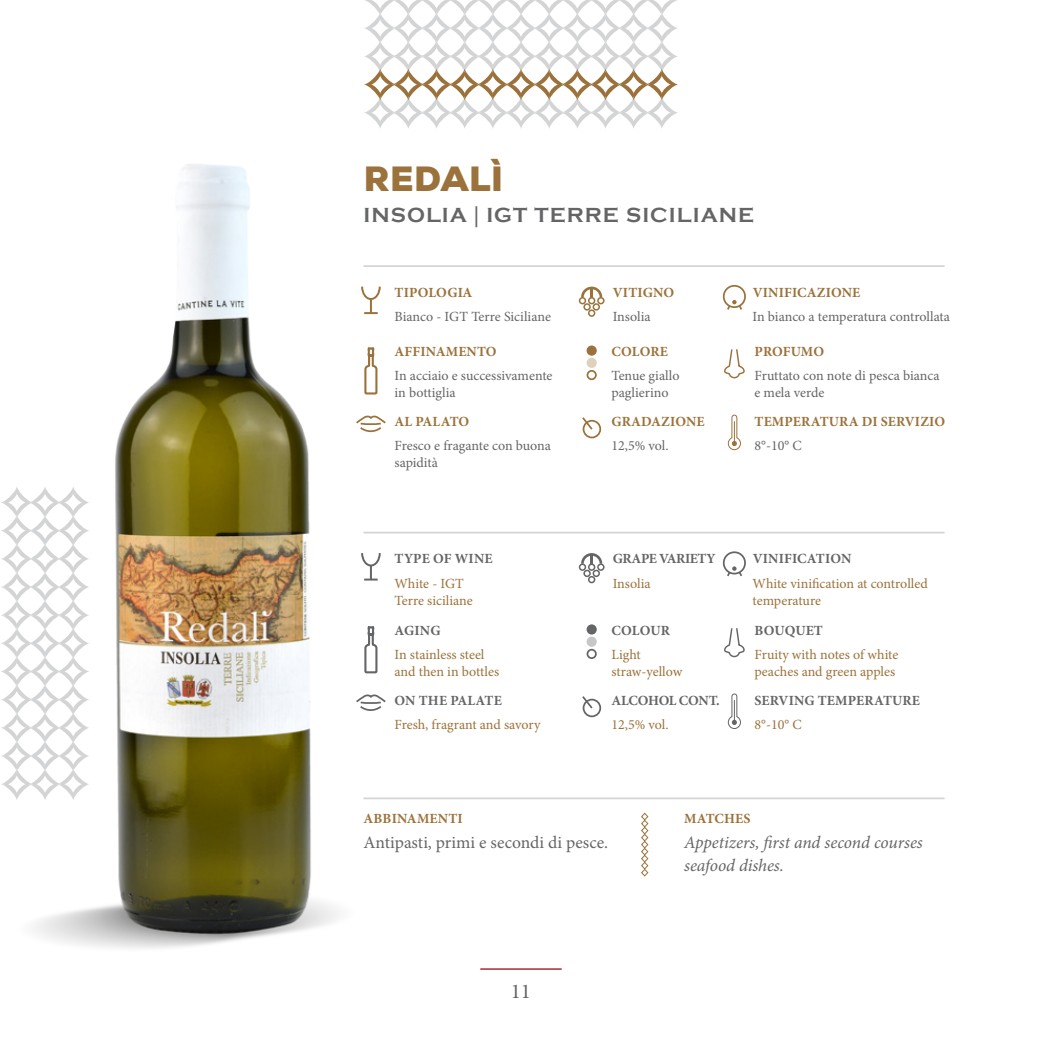
<style>
.page{position:relative;width:1042px;height:1042px;background:#fff}
.page>*{position:absolute;margin:0;border:0;box-sizing:border-box;transform-origin:0 0}
.t1{font:900 35px "Nexa";letter-spacing:.015em;color:#9b723b}
.t2{font:700 21px "Copperplate Gothic";letter-spacing:.05em;color:#646567}
.t3{font:21px "Minion Pro";color:#646567}
.t4{font:italic 17.5px/22.8px "Minion Pro";letter-spacing:-.005em;color:#646567}
.t5{font:17.5px "Minion Pro";color:#646567}
.t6{font:14px/16.8px "Minion Pro";color:#646567}
.t7{font:14px/16.8px "Minion Pro";color:#9b723b}
.t8{font:700 14px "Minion Pro";letter-spacing:.01em;color:#9b723b}
.t9{font:700 14px "Minion Pro";letter-spacing:.005em;color:#646567}
.t10{font:700 14px "Minion Pro";letter-spacing:-.03em;color:#646567}
.t11{font:700 14px "Minion Pro";letter-spacing:-.02em;color:#646567}
.s1{font-family:"Copperplate";font-weight:400}
</style>
<div class="page">
<svg style="left:1px;top:498px;width:7px;height:290px"></svg>
<hr style="left:480px;top:968px;width:82px;height:1px;background:#9a0d15">
<svg style="left:641px;top:812px;width:7px;height:65px"></svg>
<hr style="left:363px;top:265px;width:581px;height:2px;background:#d3d4d5">
<hr style="left:363px;top:532px;width:581px;height:1px;background:#d3d4d5">
<hr style="left:363px;top:797px;width:581px;height:2px;background:#d3d4d5">
<svg style="left:579px;top:287px;width:25px;height:30px"></svg>
<div style="left:586px;top:345px;width:11px;height:11px;background:#9b723b;border-radius:50%"></div>
<div style="left:586px;top:358px;width:11px;height:10px;background:#dfd1bd;border-radius:50%"></div>
<div style="left:586px;top:370px;width:11px;height:10px;border:2px solid #9b723b;border-radius:50%"></div>
<div style="left:583px;top:420px;width:18px;height:18px;border:2px solid #9b723b;border-radius:50%"></div>
<svg style="left:582px;top:417px;width:12px;height:14px"></svg>
<svg style="left:727px;top:414px;width:14px;height:37px"></svg>
<svg style="left:724px;top:349px;width:21px;height:30px"></svg>
<div style="left:723px;top:285px;width:23px;height:23px;border:2px solid #9b723b;border-radius:50%"></div>
<svg style="left:725px;top:300px;width:19px;height:10px"></svg>
<img style="left:8px;top:164px;width:395px;height:784px">
<svg style="left:364px;top:0;width:314px;height:128px"></svg>
<svg style="left:360px;top:551px;width:22px;height:31px"></svg>
<svg style="left:579px;top:553px;width:25px;height:30px"></svg>
<div style="left:586px;top:624px;width:11px;height:10px;background:#646567;border-radius:50%"></div>
<div style="left:586px;top:636px;width:11px;height:11px;background:#c6c7c8;border-radius:50%"></div>
<div style="left:586px;top:649px;width:11px;height:10px;border:2px solid #646567;border-radius:50%"></div>
<svg style="left:363px;top:625px;width:15px;height:49px"></svg>
<div style="left:583px;top:699px;width:18px;height:18px;border:2px solid #646567;border-radius:50%"></div>
<svg style="left:582px;top:696px;width:12px;height:14px"></svg>
<svg style="left:354px;top:692px;width:34px;height:19px"></svg>
<svg style="left:727px;top:693px;width:14px;height:36px"></svg>
<svg style="left:724px;top:628px;width:21px;height:30px"></svg>
<div style="left:723px;top:551px;width:23px;height:23px;border:2px solid #646567;border-radius:50%"></div>
<svg style="left:725px;top:566px;width:19px;height:11px"></svg>
<p class="t1" style="left:364px;top:156px;width:141px">REDALÌ</p>
<p class="t2" style="left:363px;top:204px;width:392px">INSOLIA <span class="s1">|</span> IGT TERRE SICILIANE</p>
<p class="t8" style="left:395px;top:282px;width:79px">TIPOLOGIA</p>
<p class="t8" style="left:613px;top:282px;width:63px">VITIGNO</p>
<p class="t8" style="left:752px;top:282px;width:109px">VINIFICAZIONE</p>
<p class="t6" style="left:394px;top:308px;width:158px">Bianco - IGT Terre Siciliane</p>
<p class="t6" style="left:613px;top:308px;width:39px">Insolia</p>
<p class="t6" style="left:752px;top:308px;width:199px">In bianco a temperatura controllata</p>
<p class="t8" style="left:395px;top:341px;width:104px">AFFINAMENTO</p>
<p class="t8" style="left:611px;top:341px;width:58px">COLORE</p>
<p class="t8" style="left:754px;top:341px;width:71px">PROFUMO</p>
<p class="t6" style="left:394px;top:367px;width:159px">In acciaio e successivamente</p>
<p class="t6" style="left:394px;top:384px;width:63px">in bottiglia</p>
<p class="t6" style="left:611px;top:367px;width:70px">Tenue giallo paglierino</p>
<p class="t6" style="left:754px;top:367px;width:187px">Fruttato con note di pesca bianca e mela verde</p>
<p class="t8" style="left:395px;top:412px;width:76px">AL PALATO</p>
<p class="t8" style="left:611px;top:412px;width:95px">GRADAZIONE</p>
<p class="t8" style="left:754px;top:412px;width:192px">TEMPERATURA DI SERVIZIO</p>
<p class="t6" style="left:394px;top:438px;width:158px">Fresco e fragante con buona sapidità</p>
<p class="t6" style="left:611px;top:438px;width:59px">12,5% vol.</p>
<p class="t6" style="left:754px;top:438px;width:49px">8°-10° C</p>
<p class="t9" style="left:395px;top:549px;width:99px">TYPE OF WINE</p>
<p class="t10" style="left:613px;top:549px;width:104px">GRAPE VARIETY</p>
<p class="t9" style="left:752px;top:549px;width:100px">VINIFICATION</p>
<p class="t7" style="left:394px;top:575px;width:71px">White - IGT</p>
<p class="t7" style="left:394px;top:592px;width:80px">Terre siciliane</p>
<p class="t7" style="left:613px;top:575px;width:39px">Insolia</p>
<p class="t7" style="left:752px;top:575px;width:177px">White vinification at controlled</p>
<p class="t7" style="left:752px;top:592px;width:70px">temperature</p>
<p class="t9" style="left:395px;top:620px;width:47px">AGING</p>
<p class="t9" style="left:611px;top:620px;width:60px">COLOUR</p>
<p class="t9" style="left:754px;top:620px;width:70px">BOUQUET</p>
<p class="t7" style="left:394px;top:646px;width:91px">In stainless steel</p>
<p class="t7" style="left:394px;top:663px;width:106px">and then in bottles</p>
<p class="t7" style="left:611px;top:646px;width:31px">Light</p>
<p class="t7" style="left:611px;top:663px;width:72px">straw-yellow</p>
<p class="t7" style="left:754px;top:646px;width:145px">Fruity with notes of white peaches and green apples</p>
<p class="t9" style="left:395px;top:690px;width:109px">ON THE PALATE</p>
<p class="t11" style="left:611px;top:690px;width:110px">ALCOHOL CONT.</p>
<p class="t9" style="left:754px;top:690px;width:167px">SERVING TEMPERATURE</p>
<p class="t7" style="left:394px;top:716px;width:147px">Fresh, fragrant and savory</p>
<p class="t7" style="left:611px;top:716px;width:59px">12,5% vol.</p>
<p class="t7" style="left:754px;top:716px;width:49px">8°-10° C</p>
<p class="t8" style="left:364px;top:809px;width:101px">ABBINAMENTI</p>
<p class="t8" style="left:684px;top:809px;width:68px">MATCHES</p>
<p class="t5" style="left:363px;top:831px;width:246px">Antipasti, primi e secondi di pesce.</p>
<p class="t4" style="left:684px;top:831px;width:240px">Appetizers, first and second courses seafood dishes.</p>
<p class="t3" style="left:511px;top:977px;width:22px">11</p>
</div>
